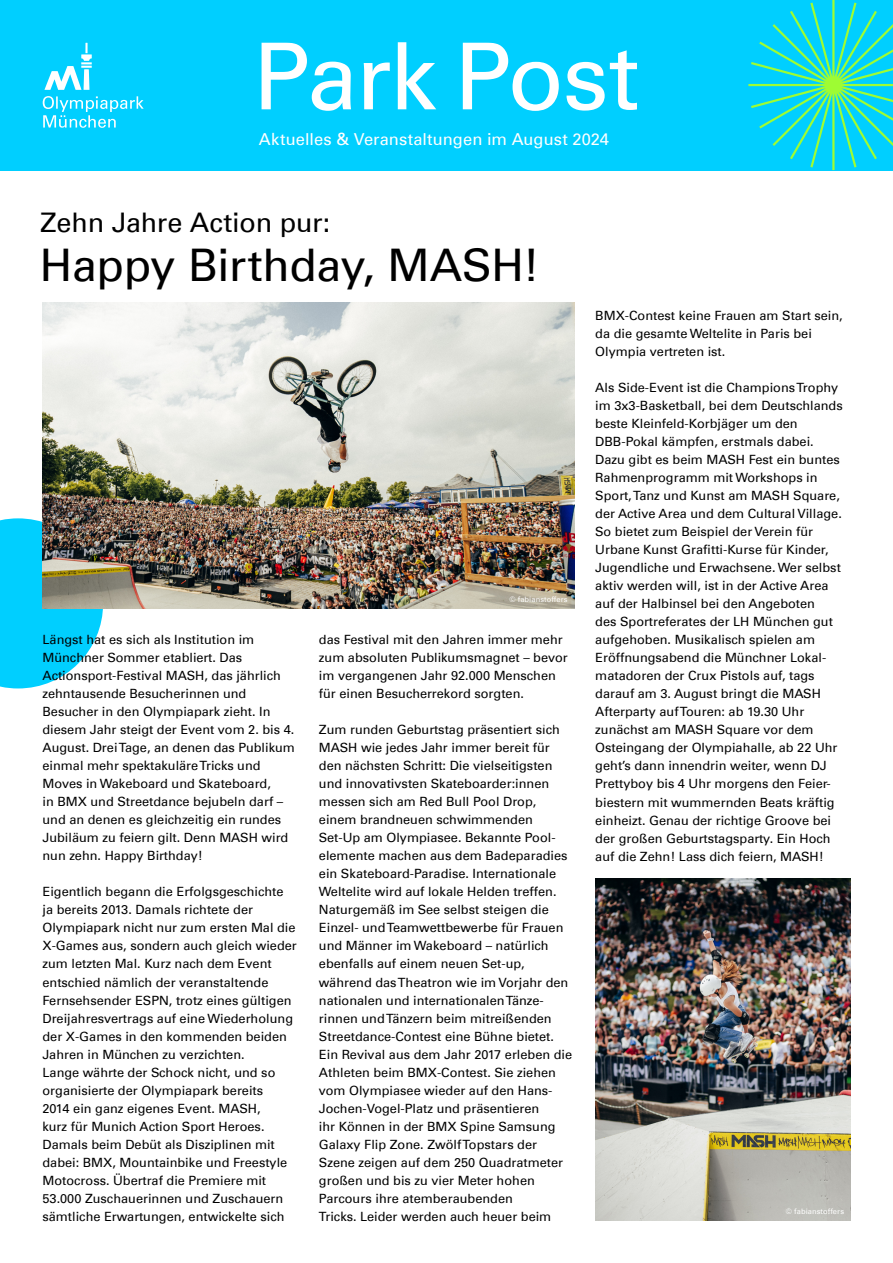
<style>
.page{position:relative;width:893px;height:1263px;background:#fff}
.page>*{position:absolute;margin:0;border:0;box-sizing:border-box;transform-origin:0 0}
.t1{font:92.25px "Univers Com 55 Roman";letter-spacing:-.025em;color:#fff}
.t2{font:45px "Univers Com 55 Roman";letter-spacing:-.01em;color:#000}
.t3{font:27px "Univers Com 55 Roman";letter-spacing:-.005em;color:#000}
.t4{font:16.5px "Univers Com 55 Roman";letter-spacing:.005em;color:#fff}
.t5{font:12.75px/18px "Univers Com 55 Roman";color:#000}
.t6{font:7.5px "Univers Com 55 Roman";letter-spacing:.01em;color:#fff}
</style>
<div class="page">
<div style="left:0;top:0;width:893px;height:170px;background:#00cfff"></div>
<svg style="left:43px;top:43px;width:101px;height:85px"></svg>
<svg style="left:748px;top:0;width:145px;height:170px"></svg>
<svg style="left:0;top:518px;width:103px;height:170px;background:#22d4fd"></svg>
<img style="left:43px;top:302px;width:531px;height:306px">
<img style="left:595px;top:878px;width:255px;height:342px">
<h1 class="t1" style="left:253px;top:21px;width:388px">Park Post</h1>
<p class="t4" style="left:259px;top:129px;width:352px">Aktuelles &amp; Veranstaltungen im August 2024</p>
<h3 class="t3" style="left:40px;top:206px;width:292px">Zehn Jahre Action pur:</h3>
<h2 class="t2" style="left:40px;top:238px;width:501px">Happy Birthday, MASH!</h2>
<p class="t5" style="left:42px;top:631px;width:254px">Längst hat es sich als Institution im Münchner Sommer etabliert. Das Actionsport-Festival MASH, das jährlich zehntausende Besucherinnen und Besucher in den Olympiapark zieht. In diesem Jahr steigt der Event vom 2. bis 4.<br>August. Drei Tage, an denen das Publikum einmal mehr spektakuläre Tricks und Moves in Wakeboard und Skateboard,<br>in BMX und Streetdance bejubeln darf – und an denen es gleichzeitig ein rundes Jubiläum zu feiern gilt. Denn MASH wird nun zehn. Happy Birthday!</p>
<p class="t5" style="left:42px;top:883px;width:256px">Eigentlich begann die Erfolgsgeschichte ja bereits 2013. Damals richtete der Olympiapark nicht nur zum ersten Mal die X-Games aus, sondern auch gleich wieder zum letzten Mal. Kurz nach dem Event entschied nämlich der veranstaltende Fernsehsender ESPN, trotz eines gültigen Dreijahresvertrags auf eine Wiederholung der X-Games in den kommenden beiden Jahren in München zu verzichten.<br>Lange währte der Schock nicht, und so organisierte der Olympiapark bereits<br>2014 ein ganz eigenes Event. MASH,<br>kurz für Munich Action Sport Heroes.<br>Damals beim Debüt als Disziplinen mit dabei: BMX, Mountainbike und Freestyle Motocross. Übertraf die Premiere mit 53.000 Zuschauerinnen und Zuschauern sämtliche Erwartungen, entwickelte sich</p>
<p class="t6" style="left:510px;top:595px;width:60px">© fabianstoffers</p>
<p class="t5" style="left:319px;top:631px;width:250px">das Festival mit den Jahren immer mehr zum absoluten Publikumsmagnet – bevor im vergangenen Jahr 92.000 Menschen für einen Besucherrekord sorgten.</p>
<p class="t5" style="left:319px;top:721px;width:255px">Zum runden Geburtstag präsentiert sich MASH wie jedes Jahr immer bereit für den nächsten Schritt: Die vielseitigsten und innovativsten Skateboarder:innen messen sich am Red Bull Pool Drop, einem brandneuen schwimmenden Set-Up am Olympiasee. Bekannte Pool&shy;elemente machen aus dem Badeparadies ein Skateboard-Paradise. Internationale Weltelite wird auf lokale Helden treffen.<br>Naturgemäß im See selbst steigen die Einzel- und Teamwettbewerbe für Frauen und Männer im Wakeboard – natürlich ebenfalls auf einem neuen Set-up, während das Theatron wie im Vorjahr den nationalen und internationalen Tänze&shy;rinnen und Tänzern beim mitreißenden Streetdance-Contest eine Bühne bietet.<br>Ein Revival aus dem Jahr 2017 erleben die Athleten beim BMX-Contest. Sie ziehen vom Olympiasee wieder auf den Hans-Jochen-Vogel-Platz und präsentieren<br>ihr Können in der BMX Spine Samsung Galaxy Flip Zone. Zwölf Topstars der Szene zeigen auf dem 250 Quadratmeter großen und bis zu vier Meter hohen Parcours ihre atemberaubenden<br>Tricks. Leider werden auch heuer beim</p>
<p class="t5" style="left:595px;top:307px;width:249px">BMX-Contest keine Frauen am Start sein, da die gesamte Weltelite in Paris bei<br>Olympia vertreten ist.</p>
<p class="t5" style="left:595px;top:379px;width:249px">Als Side-Event ist die Champions Trophy im 3x3-Basketball, bei dem Deutschlands beste Kleinfeld-Korbjäger um den DBB-Pokal kämpfen, erstmals dabei.<br>Dazu gibt es beim MASH Fest ein buntes Rahmenprogramm mit Workshops in Sport, Tanz und Kunst am MASH Square, der Active Area und dem Cultural Village.<br>So bietet zum Beispiel der Verein für Urbane Kunst Grafitti-Kurse für Kinder, Jugendliche und Erwachsene. Wer selbst aktiv werden will, ist in der Active Area auf der Halbinsel bei den Angeboten<br>des Sportreferates der LH München gut aufgehoben. Musikalisch spielen am Eröffnungsabend die Münchner Lokal&shy;matadoren der Crux Pistols auf, tags darauf am 3. August bringt die MASH Afterparty auf Touren: ab 19.30 Uhr zunächst am MASH Square vor dem Osteingang der Olympiahalle, ab 22 Uhr geht’s dann innendrin weiter, wenn DJ Prettyboy bis 4 Uhr morgens den Feier&shy;biestern mit wummernden Beats kräftig einheizt. Genau der richtige Groove bei der großen Geburtstagsparty. Ein Hoch auf die Zehn! Lass dich feiern, MASH!</p>
<p class="t6" style="left:786px;top:1207px;width:60px">© fabianstoffers</p>
</div>
